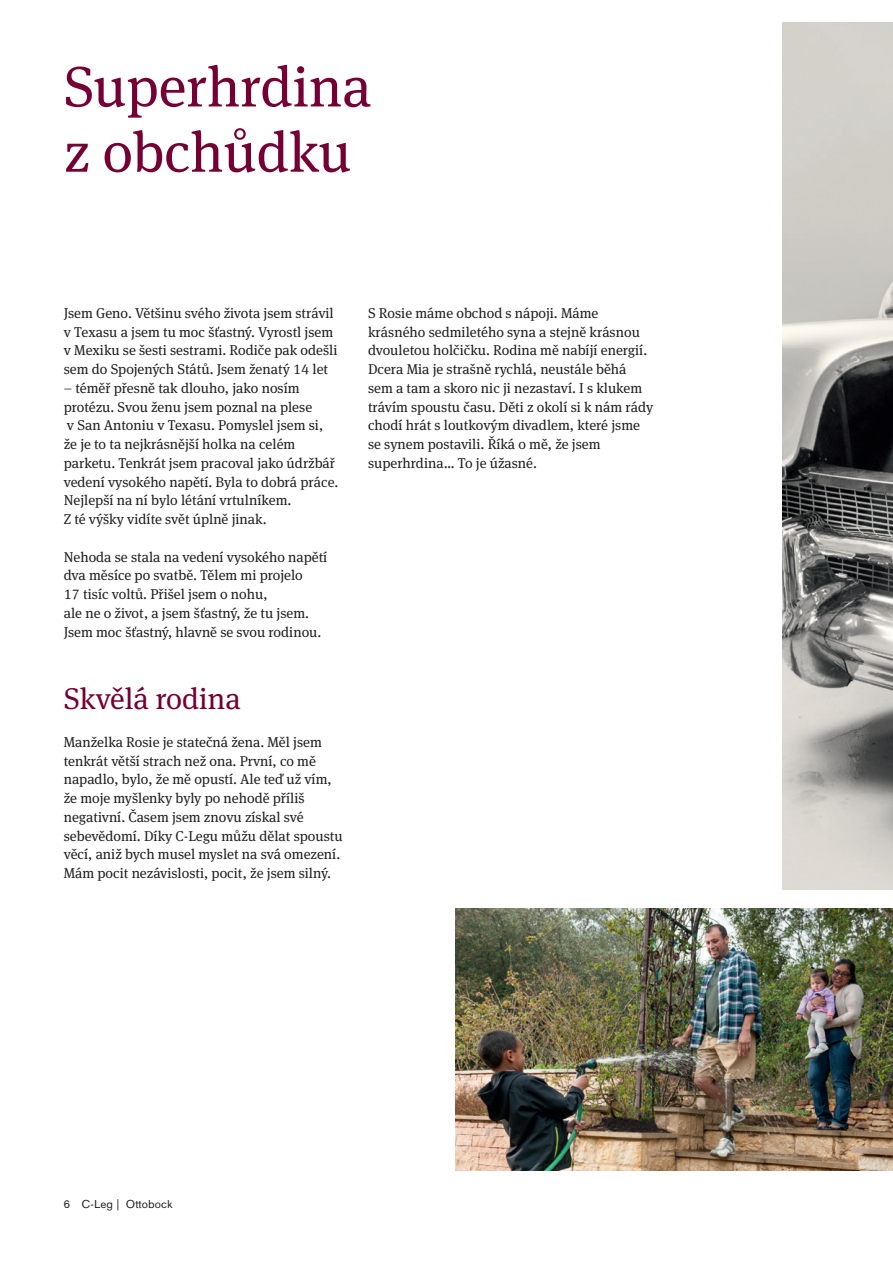
<style>
.page{position:relative;width:893px;height:1263px;background:#fff}
.page>*{position:absolute;margin:0;border:0;box-sizing:border-box;transform-origin:0 0}
.D1_B_Headline_38pt_4{font:57px/65.2px "OBO Serif";color:#750134}
.D1_F_Headline_22_25{font:30px "OBO Serif";color:#750134}
._02_Copy_9_5pt_12_5p{font:14.25px/18.8px "OBO Serif";color:#231f20}
.t1{font:11.25px "OBO Sans";letter-spacing:.005em;color:#231f20}
</style>
<div class="page">
<img style="left:783px;top:22px;width:110px;height:868px">
<img style="left:456px;top:909px;width:437px;height:261px">
<p class="D1_B_Headline_38pt_4" style="left:64px;top:54px;width:309px">Superhrdina z obchůdku</p>
<p class="_02_Copy_9_5pt_12_5p" style="left:64px;top:304px;width:275px">Jsem Geno. Většinu svého života jsem strávil v Texasu a jsem tu moc šťastný. Vyrostl jsem v Mexiku se šesti sestrami. Rodiče pak odešli sem do Spojených Států. Jsem ženatý 14 let</p>
<p class="_02_Copy_9_5pt_12_5p" style="left:64px;top:379px;width:276px">– téměř přesně tak dlouho, jako nosím protézu. Svou ženu jsem poznal na plese<br>v San Antoniu v Texasu. Pomyslel jsem si,<br>že je to ta nejkrásnější holka na celém parketu. Tenkrát jsem pracoval jako údržbář vedení vysokého napětí. Byla to dobrá práce.<br>Nejlepší na ní bylo létání vrtulníkem.<br>Z té výšky vidíte svět úplně jinak.</p>
<p class="_02_Copy_9_5pt_12_5p" style="left:64px;top:547px;width:265px">Nehoda se stala na vedení vysokého napětí dva měsíce po svatbě. Tělem mi projelo<br>17 tisíc voltů. Přišel jsem o nohu,<br>ale ne o život, a jsem šťastný, že tu jsem.<br>Jsem moc šťastný, hlavně se svou rodinou.</p>
<p class="D1_F_Headline_22_25" style="left:64px;top:681px;width:178px">Skvělá rodina</p>
<p class="_02_Copy_9_5pt_12_5p" style="left:64px;top:733px;width:280px">Manželka Rosie je statečná žena. Měl jsem tenkrát větší strach než ona. První, co mě napadlo, bylo, že mě opustí. Ale teď už vím, že moje myšlenky byly po nehodě příliš negativní. Časem jsem znovu získal své sebevědomí. Díky C-Legu můžu dělat spoustu věcí, aniž bych musel myslet na svá omezení.<br>Mám pocit nezávislosti, pocit, že jsem silný.</p>
<p class="_02_Copy_9_5pt_12_5p" style="left:368px;top:304px;width:287px">S Rosie máme obchod s nápoji. Máme krásného sedmiletého syna a stejně krásnou dvouletou holčičku. Rodina mě nabíjí energií.<br>Dcera Mia je strašně rychlá, neustále běhá sem a tam a skoro nic ji nezastaví. I s klukem trávím spoustu času. Děti z okolí si k nám rády chodí hrát s loutkovým divadlem, které jsme se synem postavili. Říká o mě, že jsem superhrdina… To je úžasné.</p>
<p class="t1" style="left:64px;top:1197px;width:111px">6 C-Leg | Ottobock</p>
</div>
